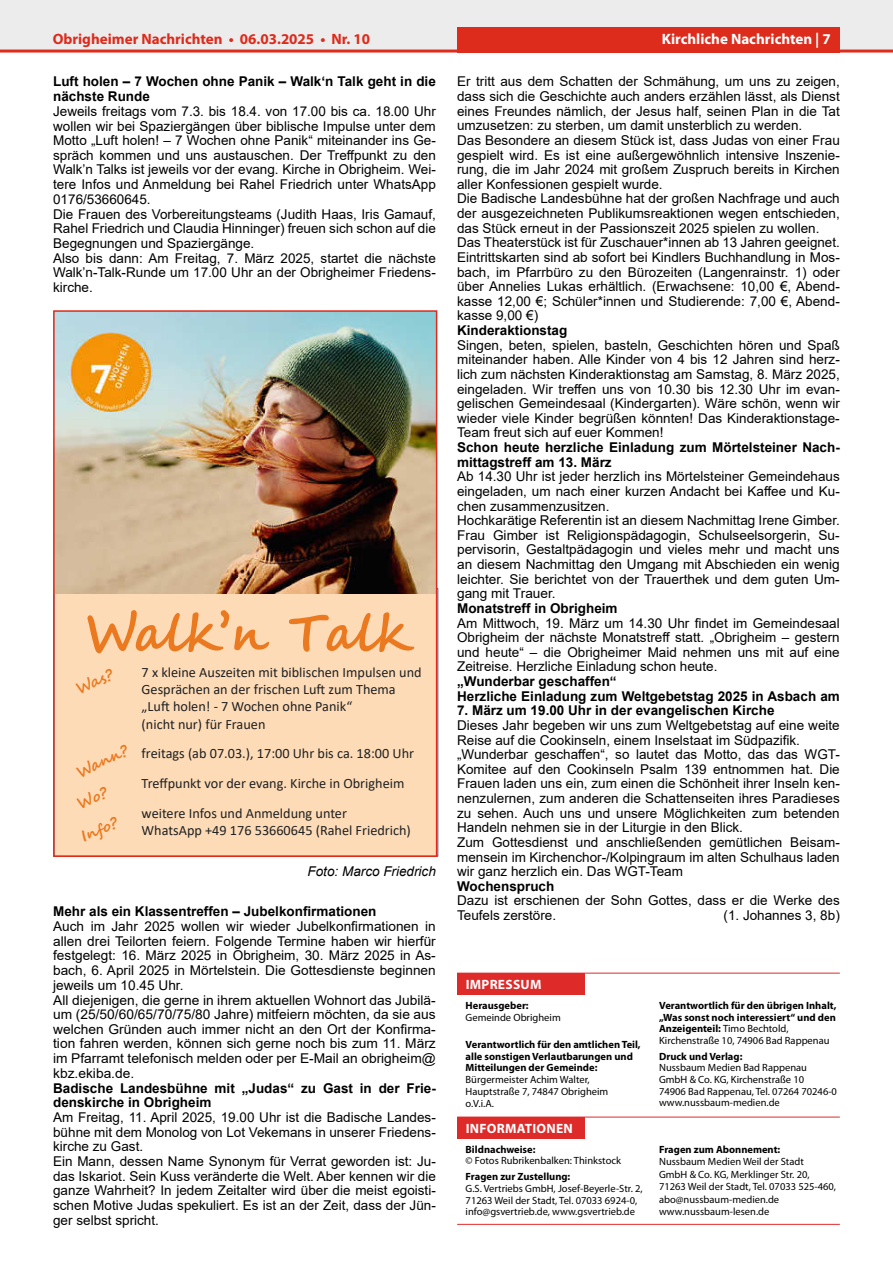
<style>
.page{position:relative;width:893px;height:1263px;background:#fff}
.page>*{position:absolute;margin:0;border:0;box-sizing:border-box;transform-origin:0 0}
.t1{font:700 51.75px "Segoe Script";color:#eb791f}
.t2{font:700 15.6px/32px "Segoe Script";color:#eb791f;text-align:center}
.t3{font:700 15px "Myriad Pro";color:#dd2b1c}
.t4{font:700 15px "Myriad Pro";color:#fff}
.t5{font:14.25px/17.4px "Calibri";color:#202122}
.t6{font:13.5px/14.5px "Arial";color:#000}
.t7{font:700 13.5px/14.7px "Arial";color:#000}
.t8{font:700 13.5px "Myriad Pro";letter-spacing:.02em;color:#fff}
.t9{font:italic 13.5px "Arial";color:#000}
.t10{font:10.5px/12.5px "Myriad Pro";color:#000}
.t11{font:700 10.5px/11.6px "Myriad Pro";color:#000}
.s1{font-weight:400}
</style>
<div class="page">
<div style="left:0;top:0;width:893px;height:51px;background:#ececec"></div>
<div style="left:457px;top:27px;width:383px;height:26px;background:#dd2b1c"></div>
<hr style="left:0;top:50px;width:893px;height:3px;background:#dd2b1c">
<div style="left:56px;top:588px;width:383px;height:269px;background:#fddbb7"></div>
<img style="left:56px;top:313px;width:378px;height:280px">
<div style="left:53px;top:310px;width:384px;height:547px;border:2px solid #dd2b1c"></div>
<div style="left:457px;top:973px;width:128px;height:21px;background:#df2a2a"></div>
<hr style="left:457px;top:973px;width:383px;height:1px;background:#df2a2a">
<div style="left:457px;top:1117px;width:128px;height:21px;background:#df2a2a"></div>
<hr style="left:457px;top:1117px;width:383px;height:1px;background:#df2a2a">
<hr style="left:457px;top:1224px;width:383px;height:1px;background:#df2a2a">
<p class="t3" style="left:53px;top:29px;width:319px">Obrigheimer Nachrichten • 06.03.2025 • Nr. 10</p>
<p class="t4" style="left:662px;top:29px;width:171px">Kirchliche Nachrichten | 7</p>
<p class="t7" style="left:53px;top:74px;width:384px">Luft holen – 7 Wochen ohne Panik – Walk‘n Talk geht in die nächste Runde</p>
<p class="t6" style="left:53px;top:104px;width:384px">Jeweils freitags vom 7.3. bis 18.4. von 17.00 bis ca. 18.00 Uhr wollen wir bei Spaziergängen über biblische Impulse unter dem Motto „Luft holen! – 7 Wochen ohne Panik“ miteinander ins Ge&shy;spräch kommen und uns austauschen. Der Treffpunkt zu den Walk’n Talks ist jeweils vor der evang. Kirche in Obrigheim. Wei&shy;tere Infos und Anmeldung bei Rahel Friedrich unter WhatsApp 0176/53660645.<br>Die Frauen des Vorbereitungsteams (Judith Haas, Iris Gamauf, Rahel Friedrich und Claudia Hinninger) freuen sich schon auf die Begegnungen und Spaziergänge.<br>Also bis dann: Am Freitag, 7. März 2025, startet die nächste Walk’n-Talk-Runde um 17.00 Uhr an der Obrigheimer Friedens&shy;kirche.</p>
<p class="t6" style="left:457px;top:74px;width:384px">Er tritt aus dem Schatten der Schmähung, um uns zu zeigen, dass sich die Geschichte auch anders erzählen lässt, als Dienst eines Freundes nämlich, der Jesus half, seinen Plan in die Tat umzusetzen: zu sterben, um damit unsterblich zu werden.<br>Das Besondere an diesem Stück ist, dass Judas von einer Frau gespielt wird. Es ist eine außergewöhnlich intensive Inszenie&shy;rung, die im Jahr 2024 mit großem Zuspruch bereits in Kirchen aller Konfessionen gespielt wurde.<br>Die Badische Landesbühne hat der großen Nachfrage und auch der ausgezeichneten Publikumsreaktionen wegen entschieden, das Stück erneut in der Passionszeit 2025 spielen zu wollen.<br>Das Theaterstück ist für Zuschauer*innen ab 13 Jahren geeignet.<br>Eintrittskarten sind ab sofort bei Kindlers Buchhandlung in Mos&shy;bach, im Pfarrbüro zu den Bürozeiten (Langenrainstr. 1) oder über Annelies Lukas erhältlich. (Erwachsene: 10,00 €, Abend&shy;kasse 12,00 €; Schüler*innen und Studierende: 7,00 €, Abend&shy;kasse 9,00 €)</p>
<p class="t7" style="left:457px;top:323px;width:112px">Kinderaktionstag</p>
<p class="t6" style="left:457px;top:338px;width:384px;text-align:justify">Singen, beten, spielen, basteln, Geschichten hören und Spaß miteinander haben. Alle Kinder von 4 bis 12 Jahren sind herz&shy;lich zum nächsten Kinderaktionstag am Samstag, 8. März 2025, eingeladen. Wir treffen uns von 10.30 bis 12.30 Uhr im evan&shy;gelischen Gemeindesaal (Kindergarten). Wäre schön, wenn wir wieder viele Kinder begrüßen könnten! Das Kinderaktionstage-Team freut sich auf euer Kommen!</p>
<p class="t7" style="left:457px;top:440px;width:384px">Schon heute herzliche Einladung zum Mörtelsteiner Nach&shy;mittagstreff am 13. März</p>
<p class="t6" style="left:457px;top:469px;width:384px">Ab 14.30 Uhr ist jeder herzlich ins Mörtelsteiner Gemeindehaus eingeladen, um nach einer kurzen Andacht bei Kaffee und Ku&shy;chen zusammenzusitzen.<br>Hochkarätige Referentin ist an diesem Nachmittag Irene Gimber.<br>Frau Gimber ist Religionspädagogin, Schulseelsorgerin, Su&shy;pervisorin, Gestaltpädagogin und vieles mehr und macht uns an diesem Nachmittag den Umgang mit Abschieden ein wenig leichter. Sie berichtet von der Trauerthek und dem guten Um&shy;gang mit Trauer.</p>
<p class="t7" style="left:457px;top:601px;width:162px">Monatstreff in Obrigheim</p>
<p class="t6" style="left:457px;top:615px;width:384px;text-align:justify">Am Mittwoch, 19. März um 14.30 Uhr findet im Gemeindesaal Obrigheim der nächste Monatstreff statt. „Obrigheim – gestern und heute“ – die Obrigheimer Maid nehmen uns mit auf eine Zeitreise. Herzliche Einladung schon heute.</p>
<p class="t7" style="left:457px;top:674px;width:384px">„Wunderbar geschaffen“<br>Herzliche Einladung zum Weltgebetstag 2025 in Asbach am</p>
<p class="t7" style="left:457px;top:703px;width:319px">7. März um 19.00 Uhr in der evangelischen Kirche</p>
<p class="t6" style="left:457px;top:718px;width:384px">Dieses Jahr begeben wir uns zum Weltgebetstag auf eine weite Reise auf die Cookinseln, einem Inselstaat im Südpazifik. „Wunderbar geschaffen“, so lautet das Motto, das das WGT-Komitee auf den Cookinseln Psalm 139 entnommen hat. Die Frauen laden uns ein, zum einen die Schönheit ihrer Inseln ken&shy;nenzulernen, zum anderen die Schattenseiten ihres Paradieses zu sehen. Auch uns und unsere Möglichkeiten zum betenden Handeln nehmen sie in der Liturgie in den Blick.<br>Zum Gottesdienst und anschließenden gemütlichen Beisam&shy;mensein im Kirchenchor-/Kolpingraum im alten Schulhaus laden wir ganz herzlich ein. Das WGT-Team</p>
<p class="t7" style="left:457px;top:879px;width:99px">Wochenspruch</p>
<p class="t6" style="left:457px;top:893px;width:384px">Dazu ist erschienen der Sohn Gottes, dass er die Werke des<br>Teufels zerstöre.</p>
<h1 class="t1" style="left:85px;top:610px;width:326px">Walk’n Talk</h1>
<p class="t5" style="left:142px;top:664px;width:281px">7 x kleine Auszeiten mit biblischen Impulsen und Gesprächen an der frischen Luft zum Thema „Luft holen! - 7 Wochen ohne Panik“<br>(nicht nur) für Frauen</p>
<p class="t5" style="left:142px;top:740px;width:274px;line-height:29.7px">freitags (ab 07.03.), 17:00 Uhr bis ca. 18:00 Uhr<br>Treffpunkt vor der evang. Kirche in Obrigheim weitere Infos und Anmeldung unter</p>
<p class="t5" style="left:142px;top:823px;width:271px">WhatsApp +49 176 53660645 (Rahel Friedrich)</p>
<p class="t2" style="left:71px;top:675px;width:40px;rotate:-22deg">Was?</p>
<p class="t2" style="left:71px;top:759px;width:57px;rotate:-25deg">Wann?</p>
<p class="t2" style="left:64px;top:793px;width:42px;rotate:-22deg">Wo?<br>Info?</p>
<p class="t9" style="left:308px;top:862px;width:130px">Foto: Marco Friedrich</p>
<p class="t7" style="left:53px;top:904px;width:325px">Mehr als ein Klassentreffen – Jubelkonfirmationen</p>
<p class="t6" style="left:53px;top:919px;width:384px">Auch im Jahr 2025 wollen wir wieder Jubelkonfirmationen in allen drei Teilorten feiern. Folgende Termine haben wir hierfür festgelegt: 16. März 2025 in Obrigheim, 30. März 2025 in As&shy;bach, 6. April 2025 in Mörtelstein. Die Gottesdienste beginnen jeweils um 10.45 Uhr.<br>All diejenigen, die gerne in ihrem aktuellen Wohnort das Jubilä&shy;um (25/50/60/65/70/75/80 Jahre) mitfeiern möchten, da sie aus welchen Gründen auch immer nicht an den Ort der Konfirma&shy;tion fahren werden, können sich gerne noch bis zum 11. März im Pfarramt telefonisch melden oder per E-Mail an obrigheim@ kbz.ekiba.de.</p>
<p class="t7" style="left:53px;top:1080px;width:384px">Badische Landesbühne mit „Judas“ zu Gast in der Frie&shy;denskirche in Obrigheim</p>
<p class="t6" style="left:53px;top:1110px;width:384px">Am Freitag, 11. April 2025, 19.00 Uhr ist die Badische Landes&shy;bühne mit dem Monolog von Lot Vekemans in unserer Friedens&shy;kirche zu Gast.<br>Ein Mann, dessen Name Synonym für Verrat geworden ist: Ju&shy;das Iskariot. Sein Kuss veränderte die Welt. Aber kennen wir die ganze Wahrheit? In jedem Zeitalter wird über die meist egoisti&shy;schen Motive Judas spekuliert. Es ist an der Zeit, dass der Jün&shy;ger selbst spricht.</p>
<p class="t6" style="left:723px;top:908px;width:118px">(1. Johannes 3, 8b)</p>
<p class="t8" style="left:466px;top:976px;width:77px">IMPRESSUM</p>
<p class="t11" style="left:659px;top:999px;width:179px">Verantwortlich für den übrigen Inhalt, „Was sonst noch interessiert“ und den Anzeigenteil: <span class="s1">Timo Bechtold, Kirchenstraße 10, 74906 Bad Rappenau</span></p>
<p class="t11" style="left:659px;top:1050px;width:85px">Druck und Verlag:</p>
<p class="t10" style="left:659px;top:1062px;width:179px;line-height:11.7px">Nussbaum Medien Bad Rappenau<br>GmbH &amp; Co. KG, Kirchenstraße 10<br>74906 Bad Rappenau, Tel. 07264 70246-0 www.nussbaum-medien.de</p>
<p class="t11" style="left:466px;top:999px;width:65px">Herausgeber:</p>
<p class="t10" style="left:466px;top:1011px;width:97px">Gemeinde Obrigheim</p>
<p class="t11" style="left:466px;top:1038px;width:177px">Verantwortlich für den amtlichen Teil, alle sonstigen Verlautbarungen und<br>Mitteilungen der Gemeinde:</p>
<p class="t10" style="left:466px;top:1073px;width:144px;line-height:11.9px">Bürgermeister Achim Walter,<br>Hauptstraße 7, 74847 Obrigheim o.V.i.A.</p>
<p class="t8" style="left:466px;top:1120px;width:109px">INFORMATIONEN</p>
<p class="t11" style="left:659px;top:1143px;width:123px">Fragen zum Abonnement:</p>
<p class="t10" style="left:659px;top:1155px;width:178px">Nussbaum Medien Weil der Stadt<br>GmbH &amp; Co. KG, Merklinger Str. 20,<br>71263 Weil der Stadt, Tel. 07033 525-460, abo@nussbaum-medien.de www.nussbaum-lesen.de</p>
<p class="t11" style="left:466px;top:1143px;width:71px">Bildnachweise:</p>
<p class="t10" style="left:466px;top:1154px;width:157px">© Fotos Rubrikenbalken: Thinkstock</p>
<p class="t11" style="left:466px;top:1170px;width:106px">Fragen zur Zustellung:</p>
<p class="t10" style="left:466px;top:1182px;width:179px;line-height:11.6px">G.S. Vertriebs GmbH, Josef-Beyerle-Str. 2,<br>71263 Weil der Stadt, Tel. 07033 6924-0, info@gsvertrieb.de, www.gsvertrieb.de</p>
</div>
